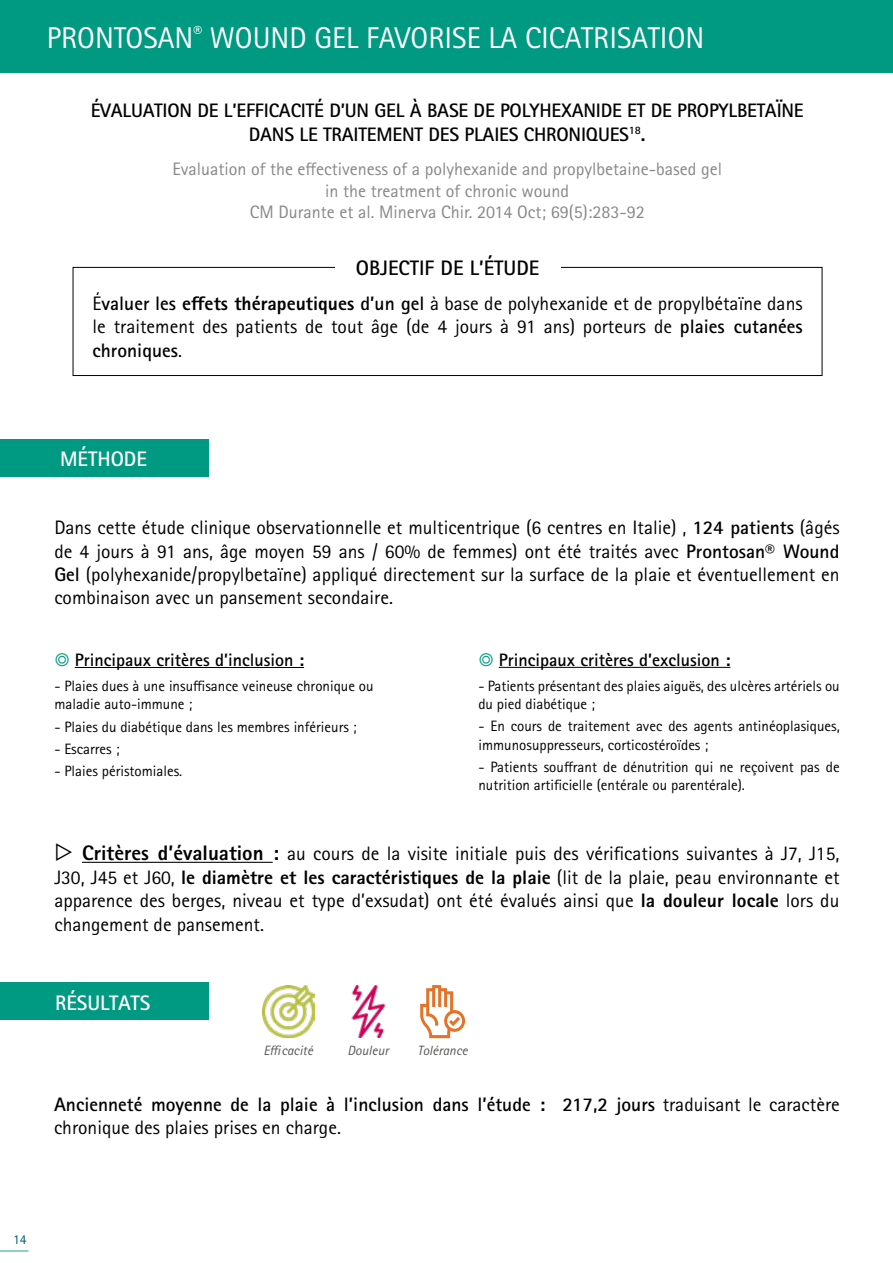
<style>
.page{position:relative;width:893px;height:1263px;background:#fff}
.page>*{position:absolute;margin:0;border:0;box-sizing:border-box;transform-origin:0 0}
.t1{font:30px "Rotis Sans Serif Pro";color:#fff}
.t2{font:700 21px "Rotis Sans Serif Pro";color:#020203}
.t3{font:700 21px "Rotis Sans Serif Pro";color:#fff}
.t4{font:19.5px/23.4px "Rotis Sans Serif Pro";color:#000;text-align:justify}
.t5{font:700 19.5px/23.4px "Rotis Sans Serif Pro";color:#000}
.t6{font:700 19.5px/24px "Rotis Sans Serif Pro";letter-spacing:-.01em;color:#020203;text-align:center}
.t7{font:18px/21.6px "Rotis Sans Serif Pro";color:#878787;text-align:center}
.t8{font:700 18px "Rotis Sans Serif Pro";color:#000}
.t9{font:15px/18px "Rotis Sans Serif Pro";color:#000}
.t10{font:italic 13.5px "Rotis Sans Serif Pro";color:#575756}
.t11{font:13.5px "Rotis Sans Serif Pro";color:#00567c}
.s1{font-weight:700}
.s2{font-weight:800}
.s3{color:#009982}
.s4{font-weight:800;font-size:21px}
.s5{font-weight:400}
</style>
<div class="page">
<div style="left:0;top:0;width:893px;height:72px;background:#009982"></div>
<div style="left:73px;top:267px;width:749px;height:109px;border:1px solid #020203"></div>
<div style="left:335px;top:261px;width:225px;height:24px;background:#fff"></div>
<hr style="left:82px;top:862px;width:191px;height:1px;background:#000">
<div style="left:0;top:983px;width:208px;height:37px;background:#009982"></div>
<div style="left:0;top:440px;width:208px;height:37px;background:#009982"></div>
<hr style="left:0;top:1250px;width:28px;height:2px;background:#68c0b4">
<hr style="left:499px;top:667px;width:231px;height:1px;background:#000">
<hr style="left:892px;top:484px;width:1px;height:37px;background:#009982">
<hr style="left:75px;top:667px;width:229px;height:1px;background:#000">
<img style="left:351px;top:985px;width:35px;height:52px">
<svg style="left:420px;top:985px;width:45px;height:53px"></svg>
<img style="left:262px;top:986px;width:52px;height:52px">
<h1 class="t1" style="left:47px;top:20px;width:659px">PRONTOSAN<sup>®</sup> WOUND GEL FAVORISE LA CICATRISATION</h1>
<p class="t6" style="left:91px;top:98px;width:714px">ÉVALUATION DE L’EFFICACITÉ D’UN GEL À BASE DE POLYHEXANIDE ET DE PROPYLBETAÏNE<br>DANS LE TRAITEMENT DES PLAIES CHRONIQUES<sup>18</sup>.</p>
<p class="t7" style="left:172px;top:158px;width:551px">Evaluation of the effectiveness of a polyhexanide and propylbetaine-based gel in the treatment of chronic wound<br>CM Durante et al. Minerva Chir. 2014 Oct; 69(5):283-92</p>
<p class="t2" style="left:356px;top:255px;width:185px">OBJECTIF DE L’ÉTUDE</p>
<p class="t4" style="left:92px;top:292px;width:712px">É<span class="s1">valuer les</span> <span class="s2">effets thérapeutiques</span> <span class="s1">d’un gel</span> à base de polyhexanide et de propylbétaïne dans le traitement des patients de tout âge (de 4 jours à 91 ans) porteurs de <span class="s1">plaies cutanées chroniques</span>.</p>
<p class="t3" style="left:60px;top:445px;width:88px">MÉTHODE</p>
<p class="t4" style="left:54px;top:516px;width:787px">Dans cette étude clinique observationnelle et multicentrique (6 centres en Italie) , <span class="s1">124 patients</span> (âgés de 4 jours à 91 ans, âge moyen 59 ans / 60% de femmes) ont été traités avec <span class="s1">Prontosan® Wound Gel</span> (polyhexanide/propylbetaïne) appliqué directement sur la surface de la plaie et éventuellement en combinaison avec un pansement secondaire.</p>
<p class="t8" style="left:54px;top:648px;width:251px"><span class="s3">◎</span> Principaux critères d’inclusion :</p>
<p class="t9" style="left:54px;top:677px;width:321px">- Plaies dues à une insuffisance veineuse chronique ou maladie auto-immune ;</p>
<p class="t9" style="left:54px;top:718px;width:304px">- Plaies du diabétique dans les membres inférieurs ;</p>
<p class="t9" style="left:54px;top:740px;width:67px">- Escarres ;</p>
<p class="t9" style="left:54px;top:762px;width:130px">- Plaies péristomiales.</p>
<p class="t8" style="left:478px;top:648px;width:254px"><span class="s3">◎</span> Principaux critères d’exclusion :</p>
<p class="t9" style="left:478px;top:677px;width:363px">- Patients présentant des plaies aiguës, des ulcères artériels ou du pied diabétique ;</p>
<p class="t9" style="left:478px;top:717px;width:363px">- En cours de traitement avec des agents antinéoplasiques, immunosuppresseurs, corticostéroïdes ;</p>
<p class="t9" style="left:478px;top:758px;width:363px">- Patients souffrant de dénutrition qui ne reçoivent pas de nutrition artificielle (entérale ou parentérale).</p>
<p class="t4" style="left:54px;top:842px;width:787px">▷ <span class="s4">Critères d’évaluation :</span> au cours de la visite initiale puis des vérifications suivantes à J7, J15, J30, J45 et J60, <span class="s2">le diamètre et les caractéristiques de la plaie</span> (lit de la plaie, peau environnante et apparence des berges, niveau et type d’exsudat) ont été évalués ainsi que <span class="s2">la douleur locale</span> lors du changement de pansement.</p>
<p class="t3" style="left:55px;top:989px;width:97px">RÉSULTATS</p>
<p class="t10" style="left:263px;top:1042px;width:51px">Efficacité</p>
<p class="t10" style="left:347px;top:1042px;width:43px">Douleur</p>
<p class="t10" style="left:417px;top:1042px;width:52px">Tolérance</p>
<p class="t5" style="left:54px;top:1092px;width:787px">Ancienneté moyenne de la plaie à l’inclusion dans l’étude : 217,2 jours <span class="s5">traduisant le caractère chronique des plaies prises en charge.</span></p>
<p class="t11" style="left:13px;top:1231px;width:15px">14</p>
</div>
